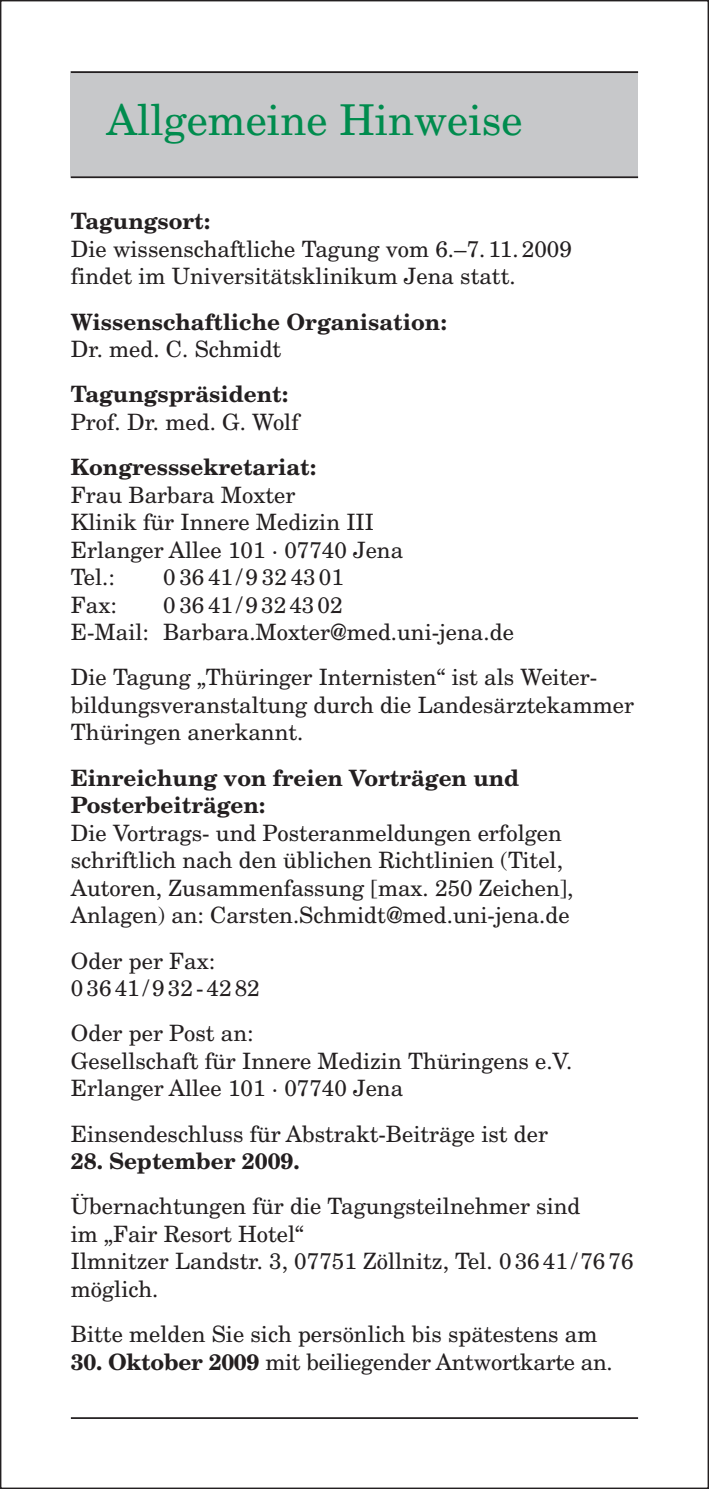
<style>
.page{position:relative;width:709px;height:1489px;background:#fff}
.page>*{position:absolute;margin:0;border:0;box-sizing:border-box;transform-origin:0 0}
.t1{font:42.5px "New Century Schlbk";color:#008c4e}
.t2{font:22.5px/27.5px "New Century Schlbk";color:#231f20}
.t3{font:700 22.5px/27.5px "New Century Schlbk";color:#231f20}
.t4{font:22.5px "New Century Schlbk";letter-spacing:.07em;color:#231f20}
.s1{font-weight:700}
</style>
<div class="page">
<div style="left:71px;top:71px;width:567px;height:106px;background:#c7c8ca"></div>
<hr style="left:71px;top:1416px;width:567px;height:2px;background:#231f20">
<hr style="left:71px;top:71px;width:567px;height:2px;background:#231f20">
<hr style="left:71px;top:176px;width:567px;height:2px;background:#231f20">
<h1 class="t1" style="left:106px;top:96px;width:418px">Allgemeine Hinweise</h1>
<p class="t3" style="left:71px;top:210px;width:141px">Tagungsort:</p>
<p class="t2" style="left:71px;top:235px;width:502px">Die wissenschaftliche Tagung vom 6.–7.11.2009 findet im Universitätsklinikum Jena statt.</p>
<p class="t3" style="left:71px;top:310px;width:377px">Wissenschaftliche Organisation:</p>
<p class="t2" style="left:71px;top:335px;width:212px">Dr. med. C. Schmidt</p>
<p class="t3" style="left:71px;top:383px;width:219px">Tagungspräsident:</p>
<p class="t2" style="left:71px;top:408px;width:229px">Prof. Dr. med. G. Wolf</p>
<p class="t3" style="left:71px;top:455px;width:246px">Kongresssekretariat:</p>
<p class="t2" style="left:71px;top:481px;width:334px">Frau Barbara Moxter<br>Klinik für Innere Medizin III<br>Erlanger Allee 101 · 07740 Jena<br>Tel.:</p>
<p class="t4" style="left:163px;top:564px;width:182px">03641/9324301</p>
<p class="t2" style="left:71px;top:591px;width:444px;text-indent:92px">03641/9324302<br>E-Mail: Barbara.Moxter@med.uni-jena.de</p>
<p class="t2" style="left:71px;top:664px;width:564px">Die Tagung „Thüringer Internisten“ ist als Weiter&shy;bildungsveranstaltung durch die Landesärztekammer<br>Thüringen anerkannt.</p>
<p class="t3" style="left:71px;top:766px;width:450px">Einreichung von freien Vorträgen und<br>Posterbeiträgen:</p>
<p class="t2" style="left:71px;top:819px;width:504px">Die Vortrags- und Posteranmeldungen erfolgen schriftlich nach den üblichen Richtlinien (Titel, Autoren, Zusammenfassung [max. 250 Zeichen], Anlagen) an: Carsten.Schmidt@med.uni-jena.de</p>
<p class="t2" style="left:71px;top:946px;width:190px">Oder per Fax:<br>03641/932-4282</p>
<p class="t2" style="left:71px;top:1019px;width:503px">Oder per Post an:<br>Gesellschaft für Innere Medizin Thüringens e.V.<br>Erlanger Allee 101 · 07740 Jena</p>
<p class="t2" style="left:71px;top:1119px;width:478px">Einsendeschluss für Abstrakt-Beiträge ist der</p>
<p class="t3" style="left:71px;top:1149px;width:230px">28. September 2009.</p>
<p class="t2" style="left:71px;top:1192px;width:564px">Übernachtungen für die Tagungsteilnehmer sind<br>im „Fair Resort Hotel“<br>Ilmnitzer Landstr. 3, 07751 Zöllnitz, Tel. 03641/7676 möglich.</p>
<p class="t2" style="left:71px;top:1320px;width:528px">Bitte melden Sie sich persönlich bis spätestens am</p>
<p class="t2" style="left:71px;top:1347px;width:543px"><span class="s1">30. Oktober 2009</span> mit beiliegender Antwortkarte an.</p>
<p class="t2" style="left:71px;top:591px;width:47px">Fax:</p>
</div>
